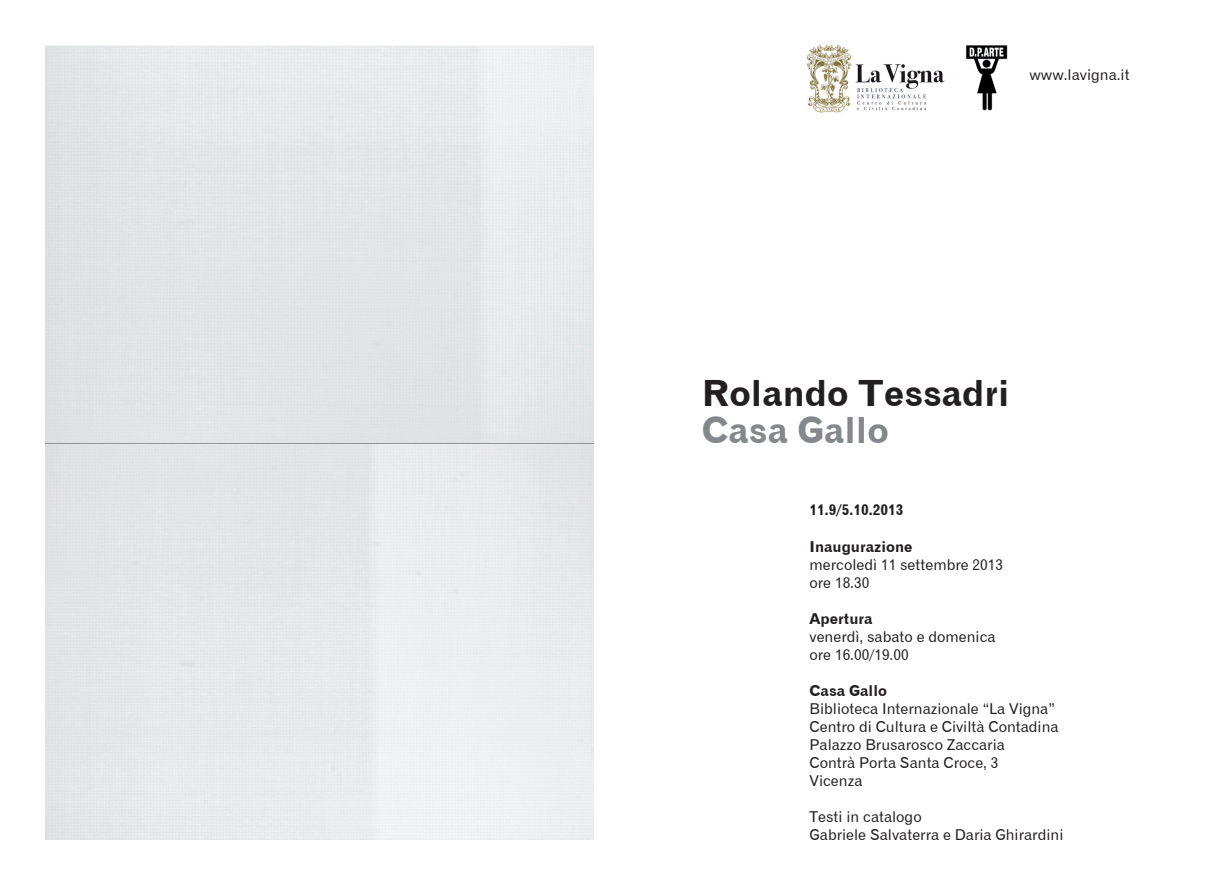
<style>
.page{position:relative;width:1225px;height:885px;background:#fff}
.page>*{position:absolute;margin:0;border:0;box-sizing:border-box;transform-origin:0 0}
.t1{font:36.2px "Gothic 720 BT Bold B";color:#231f20}
.t2{font:36.2px "Gothic 720 BT Bold B";color:#84878b}
.t3{font:15px/18px "Gothic 720 BT Roman B";color:#231f20}
.t4{font:15px "Gothic 720 BT Bold B";color:#231f20}
</style>
<div class="page">
<img style="left:806px;top:44px;width:139px;height:69px">
<img style="left:956px;top:45px;width:52px;height:66px">
<p class="t3" style="left:1029px;top:65px;width:102px">www.lavigna.it</p>
<h1 class="t1" style="left:702px;top:371px;width:309px">Rolando Tessadri</h1>
<h1 class="t2" style="left:702px;top:407px;width:188px">Casa Gallo</h1>
<p class="t4" style="left:809px;top:501px;width:96px">11.9/5.10.2013</p>
<p class="t4" style="left:809px;top:537px;width:104px">Inaugurazione</p>
<p class="t3" style="left:809px;top:555px;width:195px">mercoledì 11 settembre 2013 ore 18.30</p>
<p class="t4" style="left:809px;top:609px;width:65px">Apertura</p>
<p class="t3" style="left:809px;top:627px;width:188px">venerdì, sabato e domenica ore 16.00/19.00</p>
<p class="t4" style="left:809px;top:681px;width:79px">Casa Gallo</p>
<p class="t3" style="left:809px;top:699px;width:251px">Biblioteca Internazionale “La Vigna”<br>Centro di Cultura e Civiltà Contadina<br>Palazzo Brusarosco Zaccaria<br>Contrà Porta Santa Croce, 3<br>Vicenza</p>
<p class="t3" style="left:809px;top:807px;width:255px">Testi in catalogo<br>Gabriele Salvaterra e Daria Ghirardini</p>
</div>
